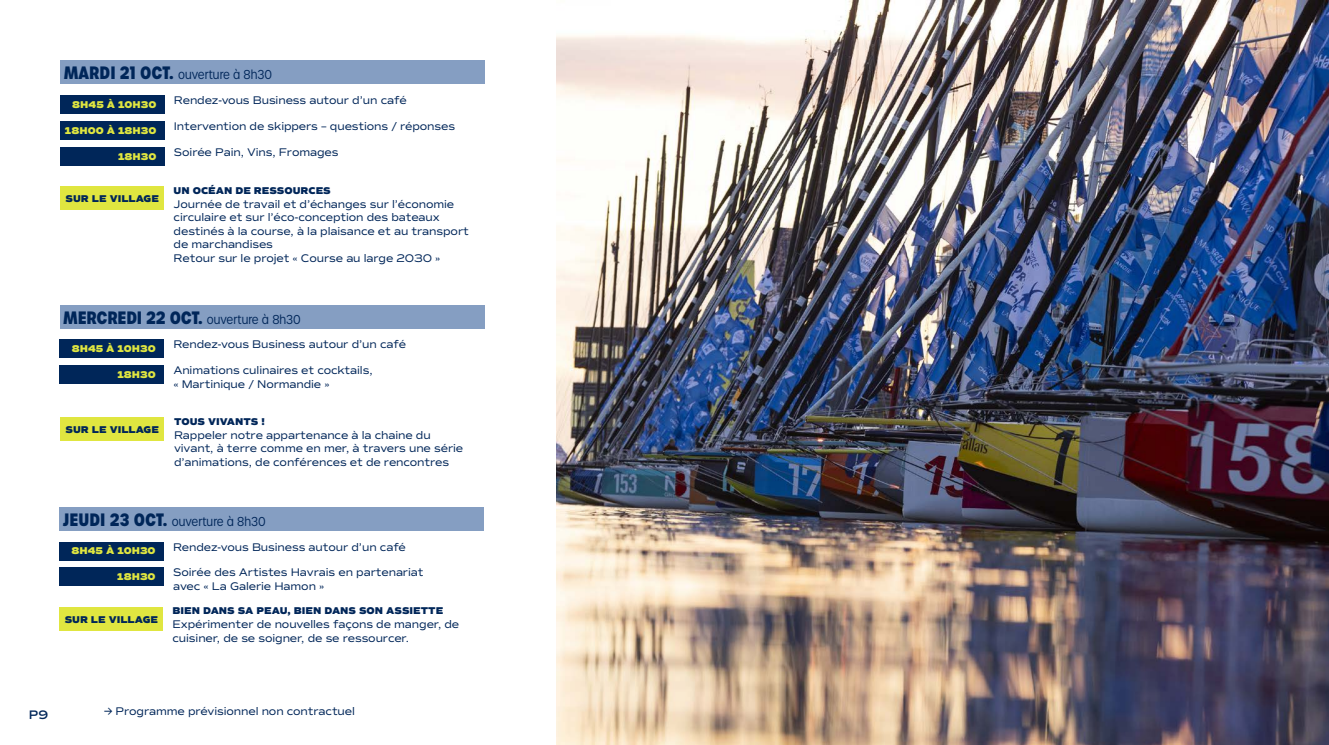
<style>
.page{position:relative;width:1329px;height:745px;background:#fff}
.page>*{position:absolute;margin:0;border:0;box-sizing:border-box;transform-origin:0 0}
.t1{font:700 17.38px "Urbane Condensed";letter-spacing:-.01em;color:#002659}
.t2{font:300 12.5px "Urbane Condensed";color:#002659}
.t3{font:600 12.5px "Commuters Sans";color:#002659}
.t4{font:11.25px/13.5px "Commuters Sans";letter-spacing:-.01em;color:#002659}
.t5{font:800 10px "Commuters Sans";color:#002659}
.t6{font:800 10px "Commuters Sans";color:#e0e640}
.s1{font-weight:700;font-size:17.38px}
.s2{font-weight:300;font-size:12.5px}
</style>
<div class="page">
<img style="left:556px;top:0;width:773px;height:744px">
<div style="left:60px;top:60px;width:424px;height:24px;background:#859ec2"></div>
<div style="left:60px;top:95px;width:104px;height:19px;background:#002659"></div>
<div style="left:60px;top:121px;width:104px;height:19px;background:#002659"></div>
<div style="left:60px;top:147px;width:104px;height:18px;background:#002659"></div>
<div style="left:59px;top:506px;width:425px;height:24px;background:#859ec2"></div>
<div style="left:59px;top:541px;width:104px;height:19px;background:#002659"></div>
<div style="left:59px;top:567px;width:104px;height:18px;background:#002659"></div>
<div style="left:60px;top:305px;width:424px;height:24px;background:#859ec2"></div>
<div style="left:60px;top:339px;width:104px;height:18px;background:#002659"></div>
<div style="left:60px;top:365px;width:104px;height:18px;background:#002659"></div>
<div style="left:60px;top:186px;width:104px;height:24px;background:#e0e640"></div>
<div style="left:60px;top:417px;width:104px;height:24px;background:#e0e640"></div>
<div style="left:59px;top:606px;width:104px;height:24px;background:#e0e640"></div>
<p class="t2" style="left:64px;top:66px;width:210px"><span class="s1">MARDI 21 OCT.</span> ouverture à 8h30</p>
<p class="t4" style="left:174px;top:94px;width:234px">Rendez-vous Business autour d’un café</p>
<p class="t4" style="left:174px;top:119px;width:283px">Intervention de skippers – questions / réponses</p>
<p class="t4" style="left:174px;top:145px;width:166px">Soirée Pain, Vins, Fromages</p>
<p class="t6" style="left:72px;top:98px;width:86px">8H45 À 10H30</p>
<p class="t6" style="left:65px;top:124px;width:93px">18H00 À 18H30</p>
<p class="t6" style="left:118px;top:150px;width:40px">18H30</p>
<p class="t5" style="left:66px;top:192px;width:95px">SUR LE VILLAGE</p>
<p class="t5" style="left:174px;top:184px;width:159px">UN OCÉAN DE RESSOURCES</p>
<p class="t4" style="left:174px;top:197px;width:297px">Journée de travail et d’échanges sur l’économie circulaire et sur l’éco-conception des bateaux destinés à la course, à la plaisance et au transport de marchandises<br>Retour sur le projet « Course au large 2030 »</p>
<h1 class="t1" style="left:63px;top:305px;width:239px">MERCREDI 22 OCT. <span class="s2">ouverture à 8h30</span></h1>
<p class="t4" style="left:173px;top:337px;width:234px">Rendez-vous Business autour d’un café</p>
<p class="t4" style="left:173px;top:363px;width:201px">Animations culinaires et cocktails, « Martinique / Normandie »</p>
<p class="t6" style="left:72px;top:342px;width:86px">8H45 À 10H30</p>
<p class="t6" style="left:117px;top:368px;width:40px">18H30</p>
<p class="t5" style="left:66px;top:423px;width:95px">SUR LE VILLAGE</p>
<p class="t5" style="left:174px;top:415px;width:92px">TOUS VIVANTS !</p>
<p class="t4" style="left:174px;top:428px;width:291px">Rappeler notre appartenance à la chaine du vivant, à terre comme en mer, à travers une série d’animations, de conférences et de rencontres</p>
<p class="t2" style="left:63px;top:512px;width:204px"><span class="s1">JEUDI 23 OCT.</span> ouverture à 8h30</p>
<p class="t4" style="left:173px;top:540px;width:234px">Rendez-vous Business autour d’un café</p>
<p class="t4" style="left:173px;top:565px;width:252px">Soirée des Artistes Havrais en partenariat avec « La Galerie Hamon »</p>
<p class="t6" style="left:72px;top:544px;width:86px">8H45 À 10H30</p>
<p class="t6" style="left:117px;top:570px;width:40px">18H30</p>
<p class="t5" style="left:65px;top:612px;width:95px">SUR LE VILLAGE</p>
<p class="t5" style="left:173px;top:604px;width:272px">BIEN DANS SA PEAU, BIEN DANS SON ASSIETTE</p>
<p class="t4" style="left:173px;top:617px;width:288px">Expérimenter de nouvelles façons de manger, de cuisiner, de se soigner, de se ressourcer.</p>
<p class="t3" style="left:29px;top:706px;width:21px">P9</p>
<p class="t4" style="left:104px;top:704px;width:252px">→ Programme prévisionnel non contractuel</p>
</div>
